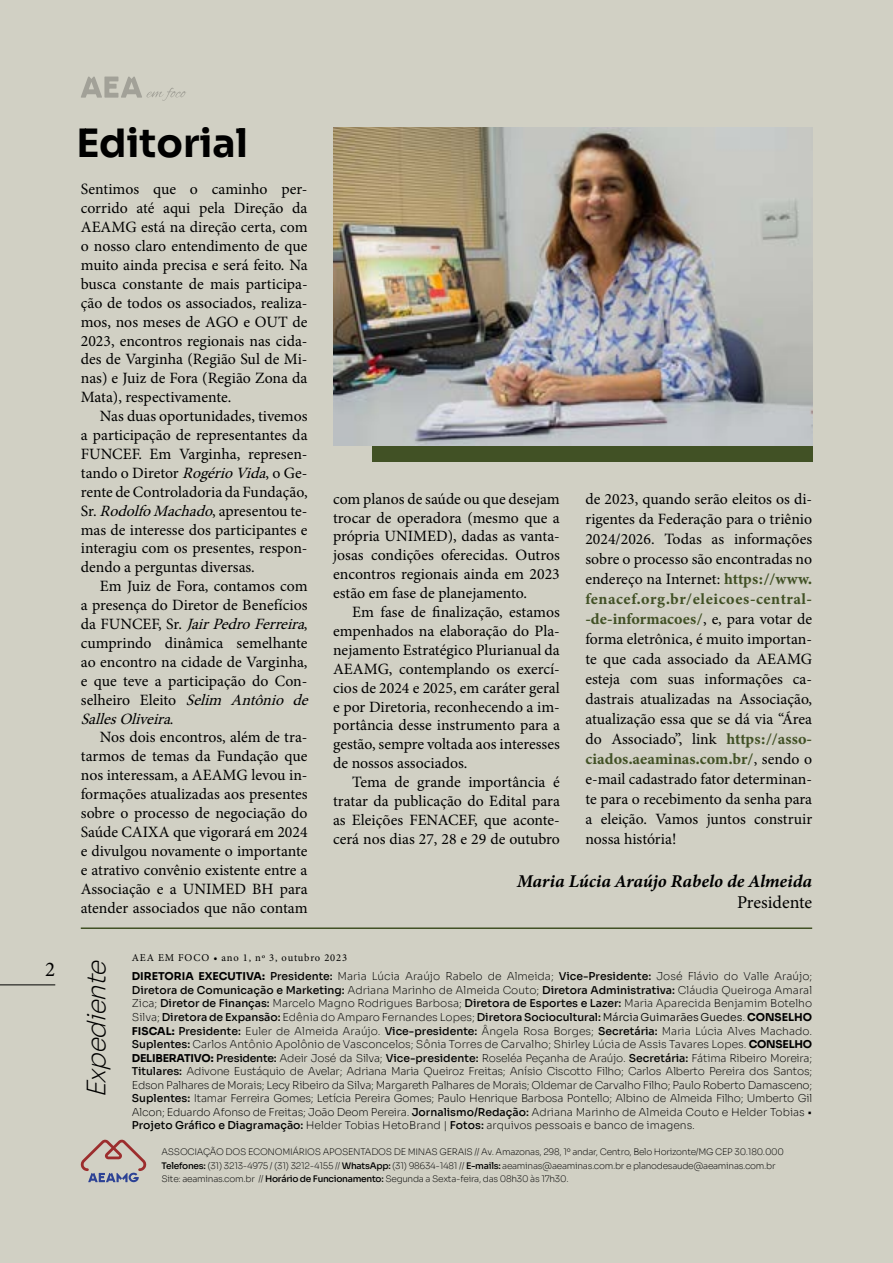
<style>
.page{position:relative;width:893px;height:1263px;background:#d1d0c4}
.page>*{position:absolute;margin:0;border:0;box-sizing:border-box;transform-origin:0 0}
.t1{font:700 39px "Sora";color:#000}
.t2{font:italic 200 25.5px "Sora";color:#000}
.t3{font:21px "Minion Pro";color:#000}
.t4{font:italic 18px "Minion Variable Concept";color:#000}
.t5{font:18px "Minion Pro";color:#000}
.t6{font:15.75px/18.9px "Minion Pro";color:#000;text-align:justify}
.t7{font:15.75px/20px "Minion Variable Concept";letter-spacing:.03em;color:#415125}
.t8{font:15.75px "Minion Variable Concept";letter-spacing:.01em;color:#415125}
.t9{font:200 10.8px/13.5px "Sora";color:#000;text-align:justify}
.t10{font:10.5px "Minion Pro";letter-spacing:.08em;color:#000}
.t11{font:200 9px/13.5px "Sora";letter-spacing:-.03em;color:#000}
.s1{font-style:italic}
.s2{font-family:"Minion Variable Concept";color:#415125}
.s3{font-family:"Minion Pro";color:#000}
.s4{font-weight:700}
.s5{font-weight:500}
.s6{font-weight:300}
</style>
<div class="page">
<div style="left:372px;top:204px;width:440px;height:258px;background:#415125"></div>
<img style="left:333px;top:128px;width:479px;height:317px">
<hr style="left:81px;top:927px;width:731px;height:2px;background:#415125">
<svg style="left:80px;top:1139px;width:67px;height:43px"></svg>
<h3 class="t3" style="left:45px;top:955px;width:12px">2</h3>
<h1 class="t1" style="left:77px;top:111px;width:173px">Editorial</h1>
<p class="t6" style="left:81px;top:180px;width:228px">Sentimos que o caminho per&shy;corrido até aqui pela Direção da AEAMG está na direção certa, com o nosso claro entendimento de que muito ainda precisa e será feito. Na busca constante de mais participa&shy;ção de todos os associados, realiza&shy;mos, nos meses de AGO e OUT de 2023, encontros regionais nas cida&shy;des de Varginha (Região Sul de Mi&shy;nas) e Juiz de Fora (Região Zona da Mata), respectivamente.</p>
<p class="t6" style="left:81px;top:407px;width:228px;text-indent:19px">Nas duas oportunidades, tivemos a participação de representantes da FUNCEF. Em Varginha, represen&shy;tando o Diretor <span class="s1">RogérioVida</span>, o Ge&shy;rente de Controladoria da Fundação, Sr. <span class="s1">RodolfoMachado</span>, apresentou te&shy;mas de interesse dos participantes e interagiu com os presentes, respon&shy;dendo a perguntas diversas.</p>
<p class="t6" style="left:81px;top:577px;width:234px;text-align:left;text-indent:19px">Em Juiz de Fora, contamos com a presença do Diretor de Benefícios d a F U N C E F , S r . <span class="s1">JairPedroFerreira</span>, cumprindo dinâmica semelhante ao encontro na cidade de Varginha, e que teve a participação do Con&shy;selheiro Eleito <span class="s1">Selim Antônio de<br>SallesOliveira</span>.</p>
<p class="t6" style="left:81px;top:728px;width:228px;text-indent:19px">Nos dois encontros, além de tra&shy;tarmos de temas da Fundação que nos interessam, a AEAMG levou in&shy;formações atualizadas aos presentes sobre o processo de negociação do Saúde CAIXA que vigorará em 2024 e divulgou novamente o importante e atrativo convênio existente entre a Associação e a UNIMED BH para atender associados que não contam</p>
<p class="t6" style="left:333px;top:489px;width:228px">com planos de saúde ou que desejam trocar de operadora (mesmo que a própria UNIMED), dadas as vanta&shy;josas condições oferecidas. Outros encontros regionais ainda em 2023 estão em fase de planejamento.</p>
<p class="t6" style="left:333px;top:603px;width:228px;text-indent:19px">Em fase de finalização, estamos empenhados na elaboração do Pla&shy;nejamento Estratégico Plurianual da AEAMG, contemplando os exercí&shy;cios de 2024 e 2025, em caráter geral e por Diretoria, reconhecendo a im&shy;portância desse instrumento para a gestão, sempre voltada aos interesses de nossos associados.</p>
<p class="t6" style="left:333px;top:773px;width:228px;text-indent:19px">Tema de grande importância é tratar da publicação do Edital para as Eleições FENACEF, que aconte&shy;cerá nos dias 27, 28 e 29 de outubro</p>
<p class="t4" style="left:517px;top:868px;width:297px">Maria Lúcia Araújo Rabelo de Almeida</p>
<p class="t5" style="left:737px;top:890px;width:77px">Presidente</p>
<p class="t6" style="left:585px;top:489px;width:228px;line-height:20px">de 2023, quando serão eleitos os di&shy;rigentes da Federação para o triênio 2024/2026. Todas as informações sobre o processo são encontradas no endereço na Internet: <span class="s2">https://www.</span></p>
<p class="t7" style="left:585px;top:588px;width:228px">fenacef.org.br/eleicoes-central--de-informacoes/<span class="s3">, e, para votar de</span></p>
<p class="t6" style="left:585px;top:629px;width:228px;line-height:20px">forma eletrônica, é muito importan&shy;te que cada associado da AEAMG esteja com suas informações ca&shy;dastrais atualizadas na Associação, atualização essa que se dá via “Área do Associado”, link <span class="s2">https://asso-</span></p>
<p class="t8" style="left:585px;top:748px;width:228px">ciados.aeaminas.com.br/<span class="s3">, sendo o</span></p>
<p class="t6" style="left:585px;top:769px;width:228px;line-height:20px">e-mail cadastrado fator determinan&shy;te para o recebimento da senha para a eleição. Vamos juntos construir nossa história!</p>
<h2 class="t2" style="left:75px;top:1098px;width:149px;rotate:-90deg">Expediente</h2>
<p class="t10" style="left:132px;top:950px;width:217px">AEA EM FOCO • ano 1, nº 3, outubro 2023</p>
<p class="t9" style="left:132px;top:969px;width:682px"><span class="s4">DIRETORIA EXECUTIVA:</span> <span class="s5">Presidente:</span> Maria Lúcia Araújo Rabelo de Almeida; <span class="s5">Vice-Presidente:</span> José Flávio do Valle Araújo; <span class="s5">Diretora de Comunicação e Marketing:</span> Adriana Marinho de Almeida Couto; <span class="s5">Diretora Administrativa:</span> Cláudia Queiroga Amaral Zica; <span class="s5">Diretor de Finanças:</span> Marcelo Magno Rodrigues Barbosa; <span class="s5">Diretora de Esportes e Lazer:</span> Maria Aparecida Benjamim Botelho Silva; <span class="s5">Diretora de Expansão:</span> Edênia do Amparo Fernandes Lopes; <span class="s5">Diretora Sociocultural:</span> <span class="s6">Márcia Guimarães Guedes</span>. <span class="s4">CONSELHO FISCAL:</span> <span class="s5">Presidente:</span> Euler de Almeida Araújo. <span class="s5">Vice-presidente:</span> Ângela Rosa Borges; <span class="s5">Secretária:</span> Maria Lúcia Alves Machado.<br><span class="s5">Suplentes:</span> Carlos Antônio Apolônio de Vasconcelos; Sônia Torres de Carvalho; Shirley Lúcia de Assis Tavares Lopes. <span class="s4">CONSELHO DELIBERATIVO:</span> <span class="s5">Presidente:</span> Adeir José da Silva; <span class="s5">Vice-presidente:</span> Roseléa Peçanha de Araújo. <span class="s5">Secretária:</span> Fátima Ribeiro Moreira; <span class="s5">Titulares:</span> Adivone Eustáquio de Avelar; Adriana Maria Queiroz Freitas; Anísio Ciscotto Filho; Carlos Alberto Pereira dos Santos; Edson Palhares de Morais; Lecy Ribeiro da Silva; Margareth Palhares de Morais; Oldemar de Carvalho Filho; Paulo Roberto Damasceno; <span class="s5">Suplentes:</span> Itamar Ferreira Gomes; Letícia Pereira Gomes; Paulo Henrique Barbosa Pontello; Albino de Almeida Filho; Umberto Gil Alcon; Eduardo Afonso de Freitas; João Deom Pereira. <span class="s5">Jornalismo/Redação:</span> Adriana Marinho de Almeida Couto e Helder Tobias • <span class="s5">Projeto Gráfico e Diagramação:</span> Helder Tobias HetoBrand | <span class="s5">Fotos:</span> arquivos pessoais e banco de imagens.</p>
<p class="t11" style="left:162px;top:1144px;width:624px">ASSOCIAÇÃO DOS ECONOMIÁRIOS APOSENTADOS DE MINAS GERAIS // Av. Amazonas, 298, 1º andar, Centro, Belo Horizonte/MG CEP 30.180.000<br><span class="s5">Telefones:</span> (31) 3213-4975 / (31) 3212-4155 // <span class="s5">WhatsApp:</span> (31) 98634-1481 // <span class="s5">E-mails:</span> aeaminas@aeaminas.com.br e planodesaude@aeaminas.com.br<br>Site: aeaminas.com.br // <span class="s5">Horário de Funcionamento:</span> Segunda a Sexta-feira, das 08h30 às 17h30.</p>
</div>
